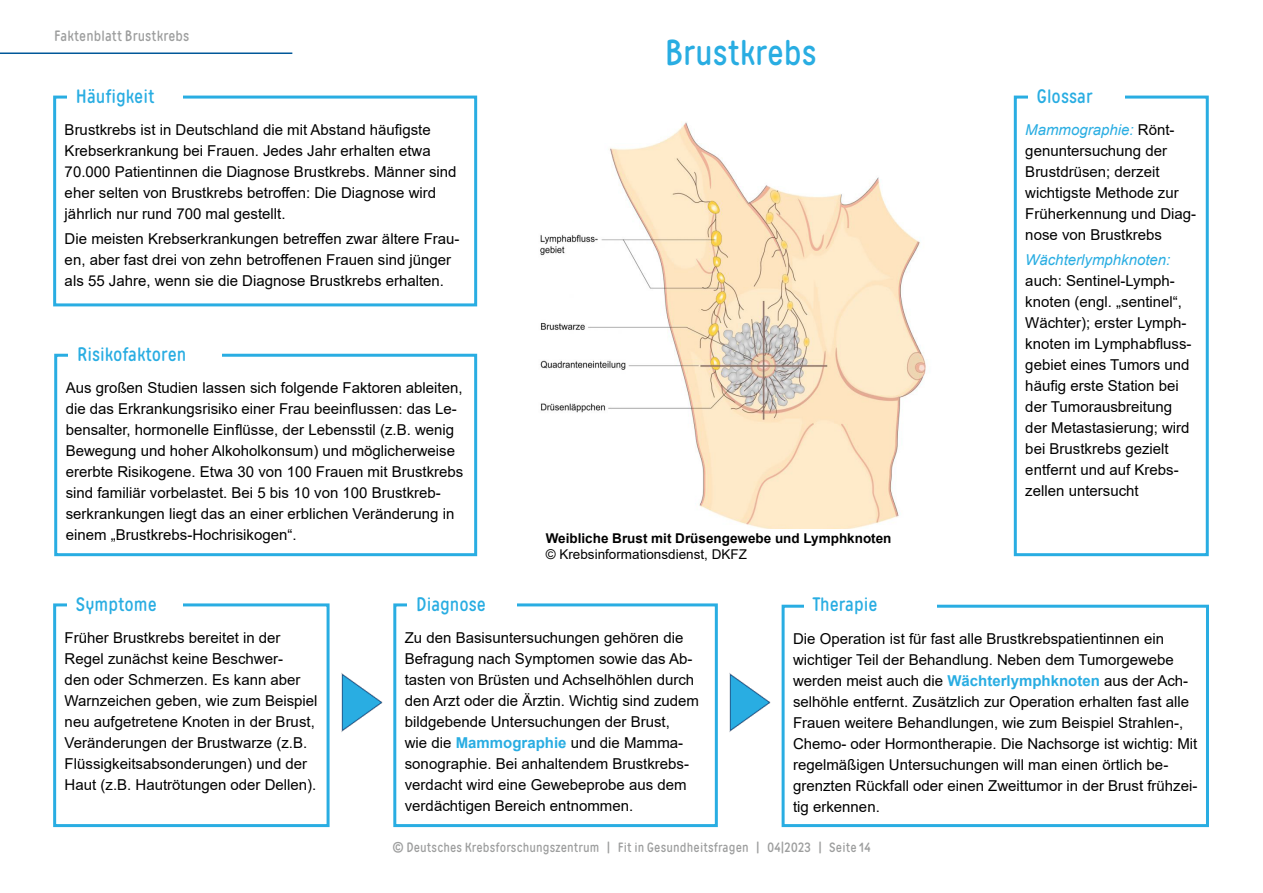
<style>
.page{position:relative;width:1263px;height:893px;background:#fff}
.page>*{position:absolute;margin:0;border:0;box-sizing:border-box;transform-origin:0 0}
.t1{font:36px "Matias";color:#29ade2}
.t2{font:19.5px "Matias";color:#29ade2}
.t3{font:15px/21px "Arial";color:#000}
.t4{font:15px "Matias";letter-spacing:.01em;color:#9d9e9e}
.t5{font:italic 15px "Arial";color:#29ade2}
.t6{font:13.5px "Matias";letter-spacing:.01em;color:#9d9e9e}
.t7{font:700 13.5px "Arial";color:#000}
.t8{font:13.5px "Arial";color:#000}
.s1{font-style:italic;color:#29ade2}
.s2{font-weight:700;color:#29ade2}
</style>
<div class="page">
<hr style="left:0;top:53px;width:292px;height:1px;background:#005899">
<img style="left:540px;top:121px;width:386px;height:408px">
<div style="left:53px;top:96px;width:424px;height:210px;border:3px solid #29ade2"></div>
<div style="left:67px;top:85px;width:116px;height:21px;background:#fff"></div>
<div style="left:54px;top:354px;width:423px;height:202px;border:3px solid #29ade2"></div>
<div style="left:69px;top:342px;width:153px;height:24px;background:#fff"></div>
<div style="left:53px;top:603px;width:277px;height:224px;border:3px solid #29ade2"></div>
<div style="left:67px;top:593px;width:116px;height:21px;background:#fff"></div>
<div style="left:393px;top:603px;width:325px;height:224px;border:3px solid #29ade2"></div>
<div style="left:408px;top:593px;width:109px;height:21px;background:#fff"></div>
<div style="left:782px;top:605px;width:427px;height:222px;border:3px solid #29ade2"></div>
<div style="left:804px;top:593px;width:133px;height:24px;background:#fff"></div>
<div style="left:1014px;top:96px;width:195px;height:460px;border:3px solid #29ade2"></div>
<div style="left:1028px;top:85px;width:97px;height:21px;background:#fff"></div>
<img style="left:341px;top:666px;width:53px;height:72px">
<img style="left:717px;top:666px;width:65px;height:72px">
<p class="t4" style="left:54px;top:26px;width:137px">Faktenblatt Brustkrebs</p>
<h2 class="t2" style="left:76px;top:84px;width:80px">Häufigkeit</h2>
<p class="t3" style="left:65px;top:119px;width:393px">Brustkrebs ist in Deutschland die mit Abstand häufigste Krebserkrankung bei Frauen. Jedes Jahr erhalten etwa 70.000 Patientinnen die Diagnose Brustkrebs. Männer sind eher selten von Brustkrebs betroffen: Die Diagnose wird jährlich nur rund 700 mal gestellt.</p>
<p class="t3" style="left:65px;top:228px;width:396px">Die meisten Krebserkrankungen betreffen zwar ältere Frau&shy;en, aber fast drei von zehn betroffenen Frauen sind jünger als 55 Jahre, wenn sie die Diagnose Brustkrebs erhalten.</p>
<h2 class="t2" style="left:77px;top:342px;width:111px">Risikofaktoren</h2>
<p class="t3" style="left:66px;top:377px;width:399px">Aus großen Studien lassen sich folgende Faktoren ableiten, die das Erkrankungsrisiko einer Frau beeinflussen: das Le&shy;bensalter, hormonelle Einflüsse, der Lebensstil (z.B. wenig Bewegung und hoher Alkoholkonsum) und möglicherweise ererbte Risikogene. Etwa 30 von 100 Frauen mit Brustkrebs sind familiär vorbelastet. Bei 5 bis 10 von 100 Brustkreb&shy;serkrankungen liegt das an einer erblichen Veränderung in einem „Brustkrebs-Hochrisikogen“.</p>
<h2 class="t2" style="left:76px;top:592px;width:82px">Symptome</h2>
<h2 class="t2" style="left:416px;top:592px;width:71px">Diagnose</h2>
<h1 class="t1" style="left:665px;top:30px;width:153px">Brustkrebs</h1>
<p class="t7" style="left:546px;top:529px;width:347px">Weibliche Brust mit Drüsengewebe und Lymphknoten</p>
<p class="t8" style="left:546px;top:545px;width:203px">© Krebsinformationsdienst, DKFZ</p>
<h2 class="t2" style="left:812px;top:592px;width:67px">Therapie</h2>
<h2 class="t2" style="left:1037px;top:84px;width:57px">Glossar</h2>
<p class="t3" style="left:1025px;top:119px;width:172px"><span class="s1">Mammographie:</span> Rönt&shy;genuntersuchung der<br>Brustdrüsen; derzeit wichtigste Methode zur<br>Früherkennung und Diag&shy;nose von Brustkrebs</p>
<p class="t5" style="left:1025px;top:250px;width:147px">Wächterlymphknoten:</p>
<p class="t3" style="left:1025px;top:270px;width:168px">auch: Sentinel-Lymph&shy;knoten (engl. „sentinel“,<br>Wächter); erster Lymph&shy;knoten im Lymphabfluss&shy;gebiet eines Tumors und häufig erste Station bei der Tumorausbreitung der Metastasierung; wird bei Brustkrebs gezielt entfernt und auf Krebs&shy;zellen untersucht</p>
<p class="t3" style="left:65px;top:627px;width:254px">Früher Brustkrebs bereitet in der Regel zunächst keine Beschwer-<br>den oder Schmerzen. Es kann aber Warnzeichen geben, wie zum Beispiel neu aufgetretene Knoten in der Brust, Veränderungen der Brustwarze (z.B.<br>Flüssigkeitsabsonderungen) und der Haut (z.B. Hautrötungen oder Dellen).</p>
<p class="t3" style="left:405px;top:627px;width:296px">Zu den Basisuntersuchungen gehören die Befragung nach Symptomen sowie das Ab&shy;tasten von Brüsten und Achselhöhlen durch den Arzt oder die Ärztin. Wichtig sind zudem bildgebende Untersuchungen der Brust,<br>wie die <span class="s2">Mammographie</span> und die Mamma&shy;sonographie. Bei anhaltendem Brustkrebs&shy;verdacht wird eine Gewebeprobe aus dem verdächtigen Bereich entnommen.</p>
<p class="t3" style="left:793px;top:628px;width:406px">Die Operation ist für fast alle Brustkrebspatientinnen ein wichtiger Teil der Behandlung. Neben dem Tumorgewebe werden meist auch die <span class="s2">Wächterlymphknoten</span> aus der Ach&shy;selhöhle entfernt. Zusätzlich zur Operation erhalten fast alle Frauen weitere Behandlungen, wie zum Beispiel Strahlen-, Chemo- oder Hormontherapie. Die Nachsorge ist wichtig: Mit regelmäßigen Untersuchungen will man einen örtlich be&shy;grenzten Rückfall oder einen Zweittumor in der Brust frühzei&shy;tig erkennen.</p>
<p class="t6" style="left:392px;top:838px;width:480px">© Deutsches Krebsforschungszentrum | Fit in Gesundheitsfragen | 04|2023 | Seite 14</p>
</div>
